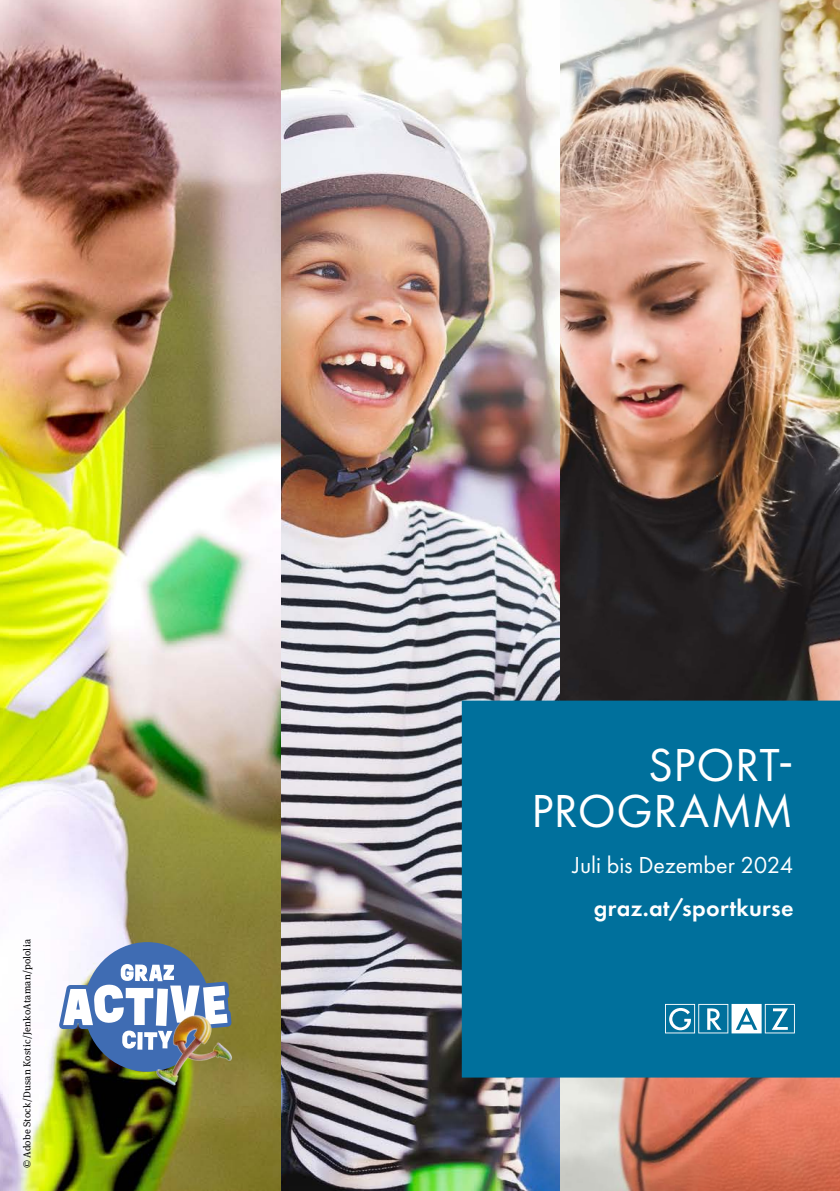
<style>
.page{position:relative;width:840px;height:1191px;background:#fff}
.page>*{position:absolute;margin:0;border:0;box-sizing:border-box;transform-origin:0 0}
.t1{font:48px/46px "Futura PT";letter-spacing:.01em;color:#fff;text-align:right}
.t2{font:24px "Futura PT";color:#fff}
.t3{font:600 24px "Futura PT";letter-spacing:.01em;color:#fff}
.t4{font:10px "Meta Serif Pro";letter-spacing:.02em;color:#000}
</style>
<div class="page">
<img style="left:0;top:0;width:839px;height:1191px">
<div style="left:461px;top:700px;width:378px;height:377px;background:#00709c"></div>
<svg style="left:664px;top:1004px;width:130px;height:29px"></svg>
<div style="left:84px;top:942px;width:126px;height:129px;background:#3f6cb3;border-radius:50%"></div>
<svg style="left:59px;top:964px;width:172px;height:85px"></svg>
<img style="left:129px;top:1003px;width:105px;height:83px">
<p class="t4" style="left:20px;top:1168px;width:231px;rotate:-90deg">© Adobe Stock/Dusan Kostic/JenkoAtaman/pololia</p>
<h1 class="t1" style="left:531px;top:742px;width:263px">SPORT-<br>PROGRAMM</h1>
<h2 class="t2" style="left:572px;top:850px;width:222px">Juli bis Dezember 2024</h2>
<h2 class="t3" style="left:593px;top:893px;width:201px">graz.at/sportkurse</h2>
</div>
